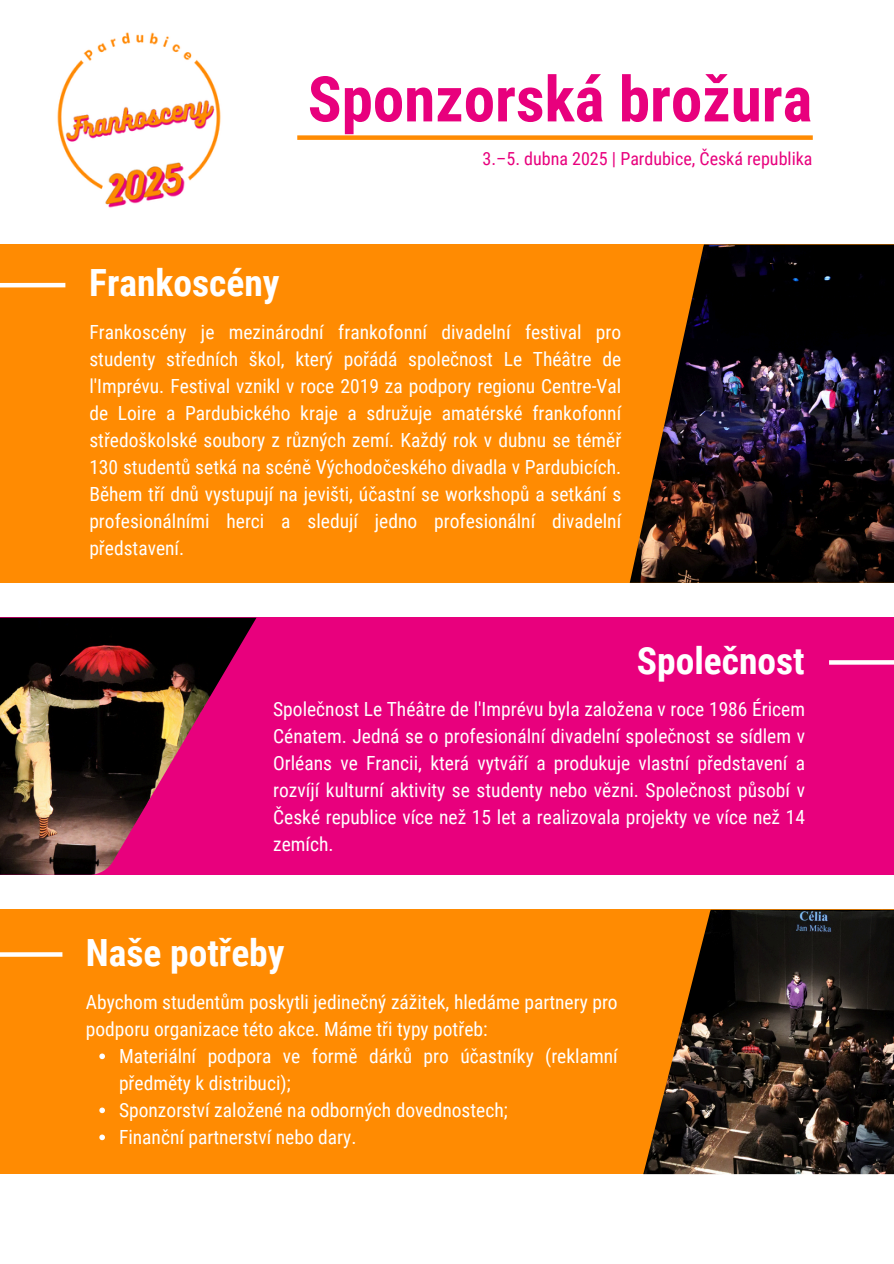
<style>
.page{position:relative;width:894px;height:1264px;background:#fff}
.page>*{position:absolute;margin:0;border:0;box-sizing:border-box;transform-origin:0 0}
.t1{font:700 63px "Roboto Condensed";color:#e8007d}
.t2{font:700 37.5px "Roboto Condensed";color:#fff}
.t3{font:19.5px/27px "Roboto Condensed";color:#fff;text-align:justify}
.t4{font:18px "Roboto Condensed";color:#e8007d}
</style>
<div class="page">
<div style="left:297px;top:135px;width:515px;height:5px;background:#ff8b02"></div>
<div style="left:0;top:244px;width:893px;height:339px;background:#ff8b02"></div>
<hr style="left:0;top:283px;width:65px;height:4px;background:#fff">
<img style="left:629px;top:244px;width:264px;height:339px">
<div style="left:0;top:909px;width:893px;height:265px;background:#ff8b02"></div>
<svg style="left:0;top:952px;width:62px;height:4px"></svg>
<svg style="left:99px;top:1053px;width:6px;height:6px"></svg>
<svg style="left:99px;top:1107px;width:6px;height:6px"></svg>
<svg style="left:99px;top:1134px;width:6px;height:6px"></svg>
<img style="left:643px;top:909px;width:250px;height:265px">
<div style="left:0;top:617px;width:893px;height:257px;background:#e8007d"></div>
<svg style="left:829px;top:660px;width:64px;height:4px"></svg>
<img style="left:0;top:617px;width:256px;height:257px">
<img style="left:57px;top:32px;width:164px;height:176px">
<h2 class="t1" style="left:307px;top:63px;width:506px">Sponzorská brožura</h2>
<p class="t4" style="left:482px;top:149px;width:331px">3.–5. dubna 2025 | Pardubice, Česká republika</p>
<p class="t2" style="left:89px;top:262px;width:192px">Frankoscény</p>
<h1 class="t3" style="left:89px;top:319px;width:533px">Frankoscény je mezinárodní frankofonní divadelní festival pro studenty středních škol, který pořádá společnost Le Théâtre de l'Imprévu. Festival vznikl v roce 2019 za podpory regionu Centre-Val de Loire a Pardubického kraje a sdružuje amatérské frankofonní středoškolské soubory z různých zemí. Každý rok v dubnu se téměř 130 studentů setká na scéně Východočeského divadla v Pardubicích.<br>Během tří dnů vystupují na jevišti, účastní se workshopů a setkání s profesionálními herci a sledují jedno profesionální divadelní představení.</h1>
<p class="t2" style="left:636px;top:639px;width:169px">Společnost</p>
<p class="t3" style="left:273px;top:696px;width:533px">Společnost Le Théâtre de l'Imprévu byla založena v roce 1986 Éricem Cénatem. Jedná se o profesionální divadelní společnost se sídlem v Orléans ve Francii, která vytváří a produkuje vlastní představení a rozvíjí kulturní aktivity se studenty nebo vězni. Společnost působí v České republice více než 15 let a realizovala projekty ve více než 14 zemích.</p>
<h2 class="t2" style="left:86px;top:931px;width:200px">Naše potřeby</h2>
<p class="t3" style="left:86px;top:988px;width:533px">Abychom studentům poskytli jedinečný zážitek, hledáme partnery pro podporu organizace této akce. Máme tři typy potřeb:</p>
<p class="t3" style="left:119px;top:1042px;width:500px">Materiální podpora ve formě dárků pro účastníky (reklamní předměty k distribuci);</p>
<p class="t3" style="left:119px;top:1096px;width:390px">Sponzorství založené na odborných dovednostech;</p>
<h2 class="t3" style="left:119px;top:1123px;width:239px">Finanční partnerství nebo dary.</h2>
</div>
